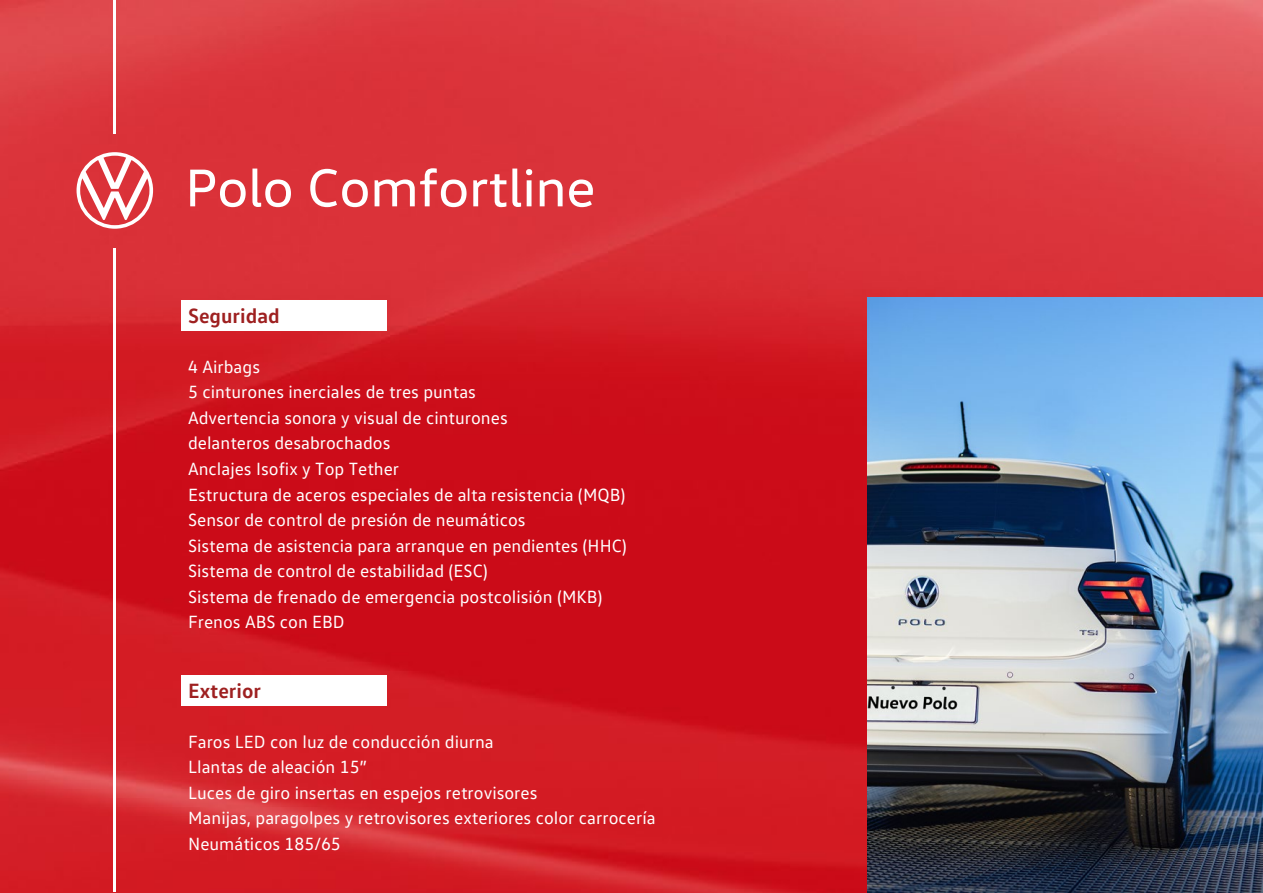
<style>
.page{position:relative;width:1263px;height:893px;background:#fff}
.page>*{position:absolute;margin:0;border:0;box-sizing:border-box;transform-origin:0 0}
.t1{font:54px "VW Head";color:#fff}
.t2{font:700 21px "VW Text";color:#9e2020}
.t3{font:18px/25.5px "VW Text";color:#fff}
</style>
<div class="page">
<img style="left:0;top:0;width:1263px;height:893px">
<img style="left:868px;top:297px;width:395px;height:596px">
<div style="left:182px;top:301px;width:205px;height:30px;background:#fff"></div>
<svg style="left:77px;top:152px;width:76px;height:77px"></svg>
<hr style="left:114px;top:0;width:2px;height:133px;background:#fff">
<hr style="left:114px;top:248px;width:2px;height:644px;background:#fff">
<div style="left:182px;top:676px;width:205px;height:30px;background:#fff"></div>
<h1 class="t1" style="left:185px;top:154px;width:412px">Polo Comfortline</h1>
<p class="t2" style="left:188px;top:302px;width:93px">Seguridad</p>
<p class="t3" style="left:188px;top:354px;width:440px">4 Airbags<br>5 cinturones inerciales de tres puntas<br>Advertencia sonora y visual de cinturones<br>delanteros desabrochados<br>Anclajes Isofix y Top Tether<br>Estructura de aceros especiales de alta resistencia (MQB)<br>Sensor de control de presión de neumáticos<br>Sistema de asistencia para arranque en pendientes (HHC)<br>Sistema de control de estabilidad (ESC)<br>Sistema de frenado de emergencia postcolisión (MKB)<br>Frenos ABS con EBD</p>
<p class="t2" style="left:188px;top:677px;width:75px">Exterior</p>
<p class="t3" style="left:188px;top:728px;width:469px">Faros LED con luz de conducción diurna<br>Llantas de aleación 15”<br>Luces de giro insertas en espejos retrovisores<br>Manijas, paragolpes y retrovisores exteriores color carrocería Neumáticos 185/65</p>
</div>
